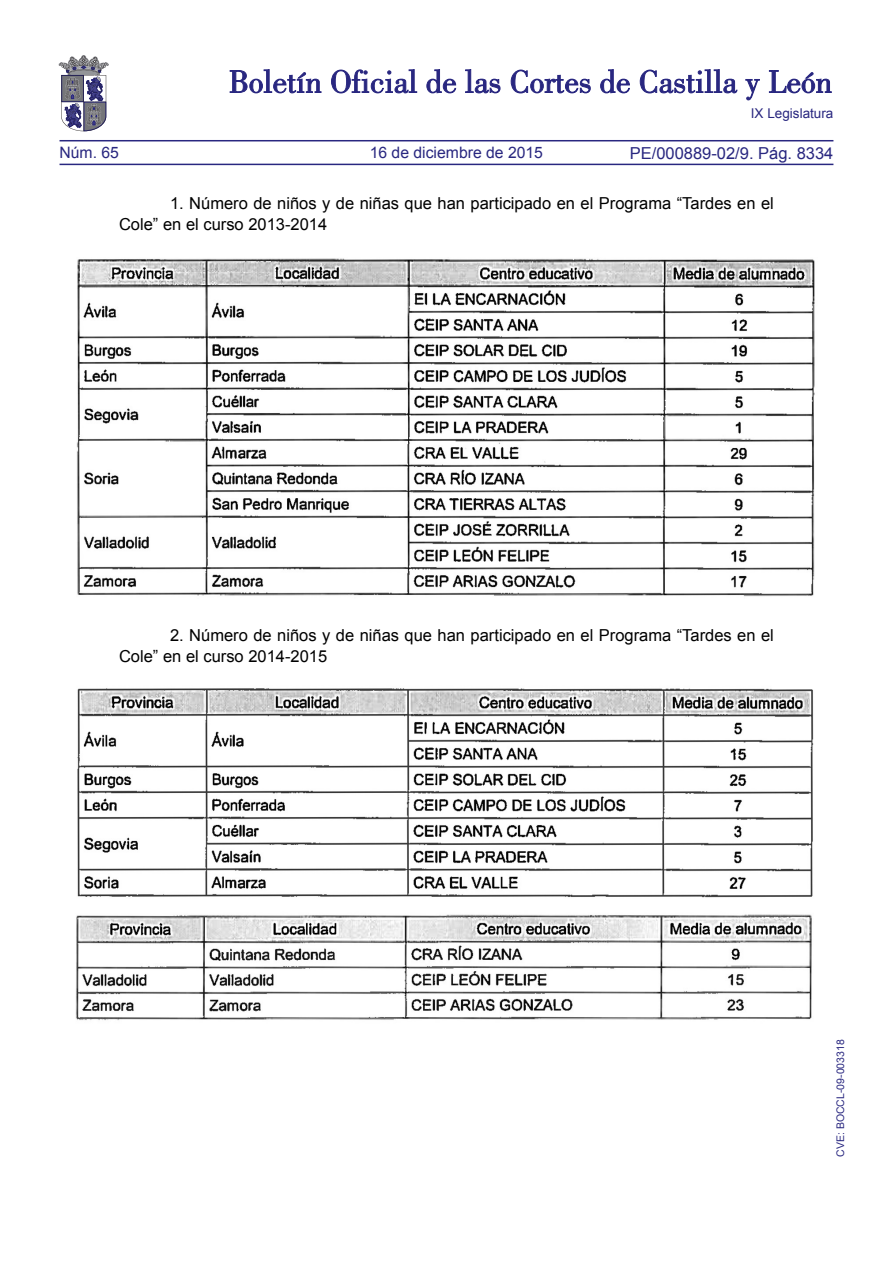
<style>
.page{position:relative;width:893px;height:1263px;background:#fff}
.page>*{position:absolute;margin:0;border:0;box-sizing:border-box;transform-origin:0 0}
.TEXTO_NORMAL{font:16.5px/21px "Arial";color:#000}
.t1{font:16.5px "Arial";color:#292780}
.t2{font:15.75px "Arial";color:#292780}
.t3{font:13.5px "Arial";color:#292780}
.TEXTO_NORMAL-2{font:10.5px "Arial";color:#292780}
</style>
<div class="page">
<hr style="left:60px;top:164px;width:773px;height:1px;background:#292780">
<hr style="left:60px;top:140px;width:773px;height:1px;background:#292780">
<svg style="left:230px;top:69px;width:91px;height:24px"></svg>
<svg style="left:331px;top:69px;width:86px;height:24px"></svg>
<svg style="left:426px;top:69px;width:30px;height:24px"></svg>
<svg style="left:465px;top:69px;width:35px;height:24px"></svg>
<svg style="left:511px;top:70px;width:80px;height:23px"></svg>
<svg style="left:600px;top:69px;width:30px;height:24px"></svg>
<svg style="left:640px;top:69px;width:97px;height:24px"></svg>
<svg style="left:745px;top:79px;width:15px;height:21px"></svg>
<svg style="left:769px;top:70px;width:62px;height:23px"></svg>
<svg style="left:59px;top:55px;width:49px;height:76px"></svg>
<img style="left:77px;top:258px;width:738px;height:339px">
<img style="left:77px;top:688px;width:737px;height:210px">
<img style="left:76px;top:914px;width:736px;height:107px">
<p class="t3" style="left:751px;top:105px;width:84px">IX Legislatura</p>
<p class="t1" style="left:630px;top:142px;width:205px">PE/000889-02/9. Pág. 8334</p>
<p class="TEXTO_NORMAL" style="left:119px;top:193px;width:656px;text-indent:51px">1. Número de niños y de niñas que han participado en el Programa “Tardes en el<br>Cole” en el curso 2013-2014</p>
<p class="t2" style="left:60px;top:142px;width:61px">Núm. 65</p>
<p class="t2" style="left:370px;top:142px;width:175px">16 de diciembre de 2015</p>
<p class="TEXTO_NORMAL" style="left:119px;top:624px;width:656px;text-indent:51px">2. Número de niños y de niñas que han participado en el Programa “Tardes en el<br>Cole” en el curso 2014-2015</p>
<p class="TEXTO_NORMAL-2" style="left:834px;top:1157px;width:119px;rotate:-90deg">CVE: BOCCL-09-003318</p>
</div>
